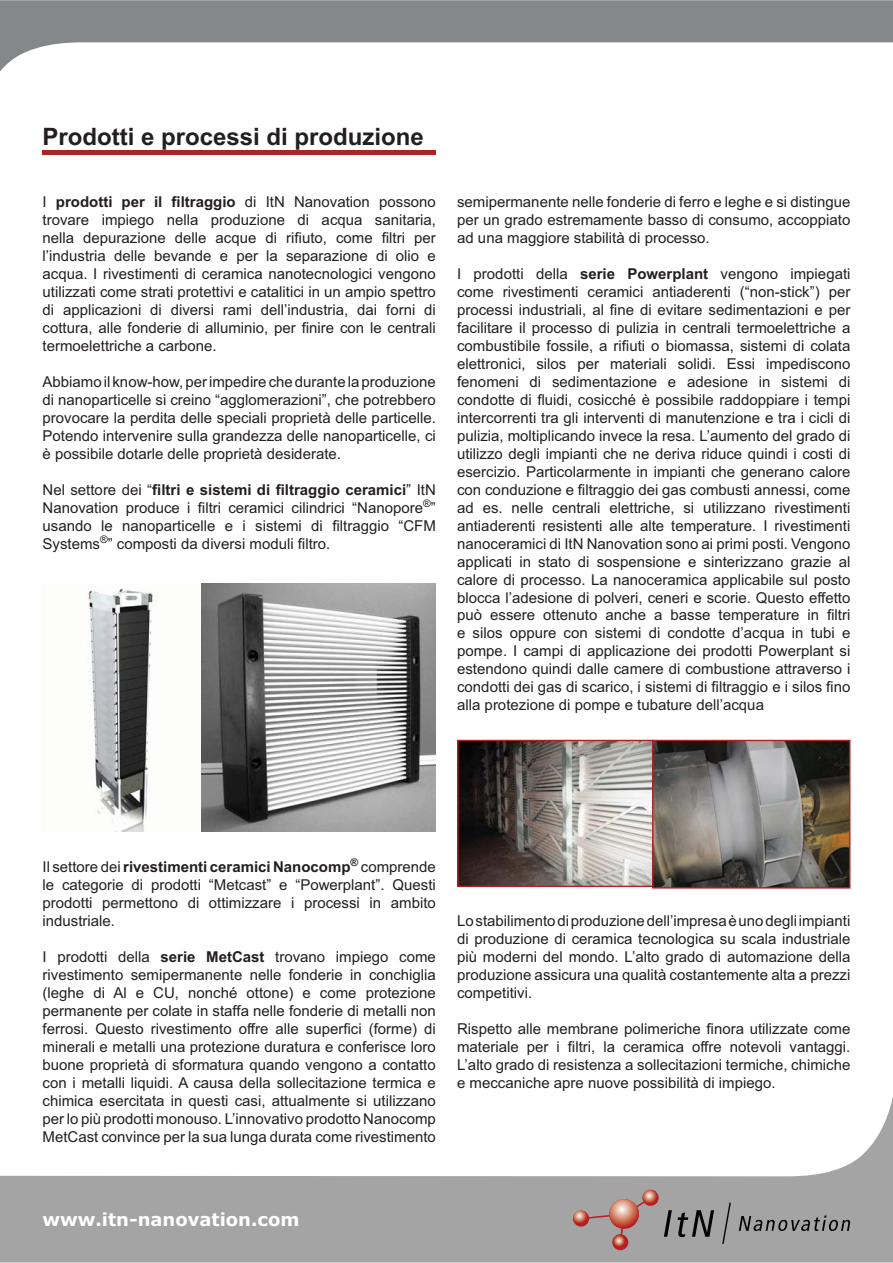
<style>
.page{position:relative;width:893px;height:1263px;background:#fff}
.page>*{position:absolute;margin:0;border:0;box-sizing:border-box;transform-origin:0 0}
.t1{font:700 24px "Arial";color:#231f20}
.t2{font:700 18px "Verdana";color:#fff}
.t3{font:15px/18px "Arial";color:#231f1e;text-align:justify}
.s1{font-weight:700}
</style>
<div class="page">
<svg style="left:0;top:0;width:892px;height:72px;fill:#858889"></svg>
<svg style="left:0;top:1101px;width:892px;height:162px;fill:#a4a4a5"></svg>
<svg style="left:664px;top:1210px;width:50px;height:27px"></svg>
<svg style="left:722px;top:1203px;width:8px;height:41px"></svg>
<svg style="left:738px;top:1216px;width:112px;height:15px;background:#79797a"></svg>
<div style="left:581px;top:1197px;width:70px;height:46px;background:#a4a4a5"></div>
<svg style="left:609px;top:1199px;width:30px;height:30px"></svg>
<svg style="left:642px;top:1190px;width:16px;height:16px"></svg>
<svg style="left:573px;top:1211px;width:16px;height:16px"></svg>
<svg style="left:612px;top:1234px;width:16px;height:16px"></svg>
<hr style="left:43px;top:150px;width:393px;height:4px;background:#b32024">
<img style="left:459px;top:742px;width:192px;height:143px">
<div style="left:457px;top:740px;width:196px;height:147px;border:1px solid #b52025"></div>
<img style="left:654px;top:742px;width:194px;height:145px">
<div style="left:652px;top:740px;width:198px;height:149px;border:1px solid #b52025"></div>
<img style="left:88px;top:584px;width:348px;height:247px">
<h1 class="t1" style="left:43px;top:128px;width:383px">Prodotti e processi di produzione</h1>
<p class="t3" style="left:43px;top:194px;width:395px">I <span class="s1">prodotti per il filtraggio</span> di ItN Nanovation possono trovare impiego nella produzione di acqua sanitaria, nella depurazione delle acque di rifiuto, come filtri per l’industria delle bevande e per la separazione di olio e acqua. I rivestimenti di ceramica nanotecnologici vengono utilizzati come strati protettivi e catalitici in un ampio spettro di applicazioni di diversi rami dell’industria, dai forni di cottura, alle fonderie di alluminio, per finire con le centrali termoelettriche a carbone.</p>
<p class="t3" style="left:43px;top:374px;width:395px">Abbiamo il know-how, per impedire che durante la produzione di nanoparticelle si creino “agglomerazioni”, che potrebbero provocare la perdita delle speciali proprietà delle particelle.<br>Potendo intervenire sulla grandezza delle nanoparticelle, ci è possibile dotarle delle proprietà desiderate.</p>
<p class="t3" style="left:43px;top:482px;width:395px">Nel settore dei “<span class="s1">filtri e sistemi di filtraggio ceramici</span>” ItN Nanovation produce i filtri ceramici cilindrici “Nanopore<sup>®</sup>” usando le nanoparticelle e i sistemi di filtraggio “CFM Systems<sup>®</sup>” composti da diversi moduli filtro.</p>
<p class="t3" style="left:457px;top:194px;width:395px">semipermanente nelle fonderie di ferro e leghe e si distingue per un grado estremamente basso di consumo, accoppiato ad una maggiore stabilità di processo.</p>
<p class="t3" style="left:457px;top:266px;width:395px">I prodotti della <span class="s1">serie Powerplant</span> vengono impiegati come rivestimenti ceramici antiaderenti (“non-stick”) per processi industriali, al fine di evitare sedimentazioni e per facilitare il processo di pulizia in centrali termoelettriche a combustibile fossile, a rifiuti o biomassa, sistemi di colata elettronici, silos per materiali solidi. Essi impediscono fenomeni di sedimentazione e adesione in sistemi di condotte di fluidi, cosicché è possibile raddoppiare i tempi intercorrenti tra gli interventi di manutenzione e tra i cicli di pulizia, moltiplicando invece la resa. L’aumento del grado di utilizzo degli impianti che ne deriva riduce quindi i costi di esercizio. Particolarmente in impianti che generano calore con conduzione e filtraggio dei gas combusti annessi, come ad es. nelle centrali elettriche, si utilizzano rivestimenti antiaderenti resistenti alle alte temperature. I rivestimenti nanoceramici di ItN Nanovation sono ai primi posti. Vengono applicati in stato di sospensione e sinterizzano grazie al calore di processo. La nanoceramica applicabile sul posto blocca l’adesione di polveri, ceneri e scorie. Questo effetto può essere ottenuto anche a basse temperature in filtri e silos oppure con sistemi di condotte d’acqua in tubi e pompe. I campi di applicazione dei prodotti Powerplant si estendono quindi dalle camere di combustione attraverso i condotti dei gas di scarico, i sistemi di filtraggio e i silos fino alla protezione di pompe e tubature dell’acqua</p>
<p class="t3" style="left:43px;top:860px;width:395px">Il settore dei <span class="s1">rivestimenti ceramici Nanocomp</span><sup>®</sup> comprende le categorie di prodotti “Metcast” e “Powerplant”. Questi prodotti permettono di ottimizzare i processi in ambito industriale.</p>
<p class="t3" style="left:43px;top:950px;width:395px">I prodotti della <span class="s1">serie MetCast</span> trovano impiego come rivestimento semipermanente nelle fonderie in conchiglia (leghe di Al e CU, nonché ottone) e come protezione permanente per colate in staffa nelle fonderie di metalli non ferrosi. Questo rivestimento offre alle superfici (forme) di minerali e metalli una protezione duratura e conferisce loro buone proprietà di sformatura quando vengono a contatto con i metalli liquidi. A causa della sollecitazione termica e chimica esercitata in questi casi, attualmente si utilizzano per lo più prodotti monouso. L’innovativo prodotto Nanocomp MetCast convince per la sua lunga durata come rivestimento</p>
<p class="t3" style="left:457px;top:914px;width:395px">Lo stabilimento di produzione dell’impresa è uno degli impianti di produzione di ceramica tecnologica su scala industriale più moderni del mondo. L’alto grado di automazione della produzione assicura una qualità costantemente alta a prezzi competitivi.</p>
<p class="t3" style="left:457px;top:1022px;width:395px">Rispetto alle membrane polimeriche finora utilizzate come materiale per i filtri, la ceramica offre notevoli vantaggi.<br>L’alto grado di resistenza a sollecitazioni termiche, chimiche e meccaniche apre nuove possibilità di impiego.</p>
<p class="t2" style="left:43px;top:1209px;width:258px">www.itn-nanovation.com</p>
</div>
